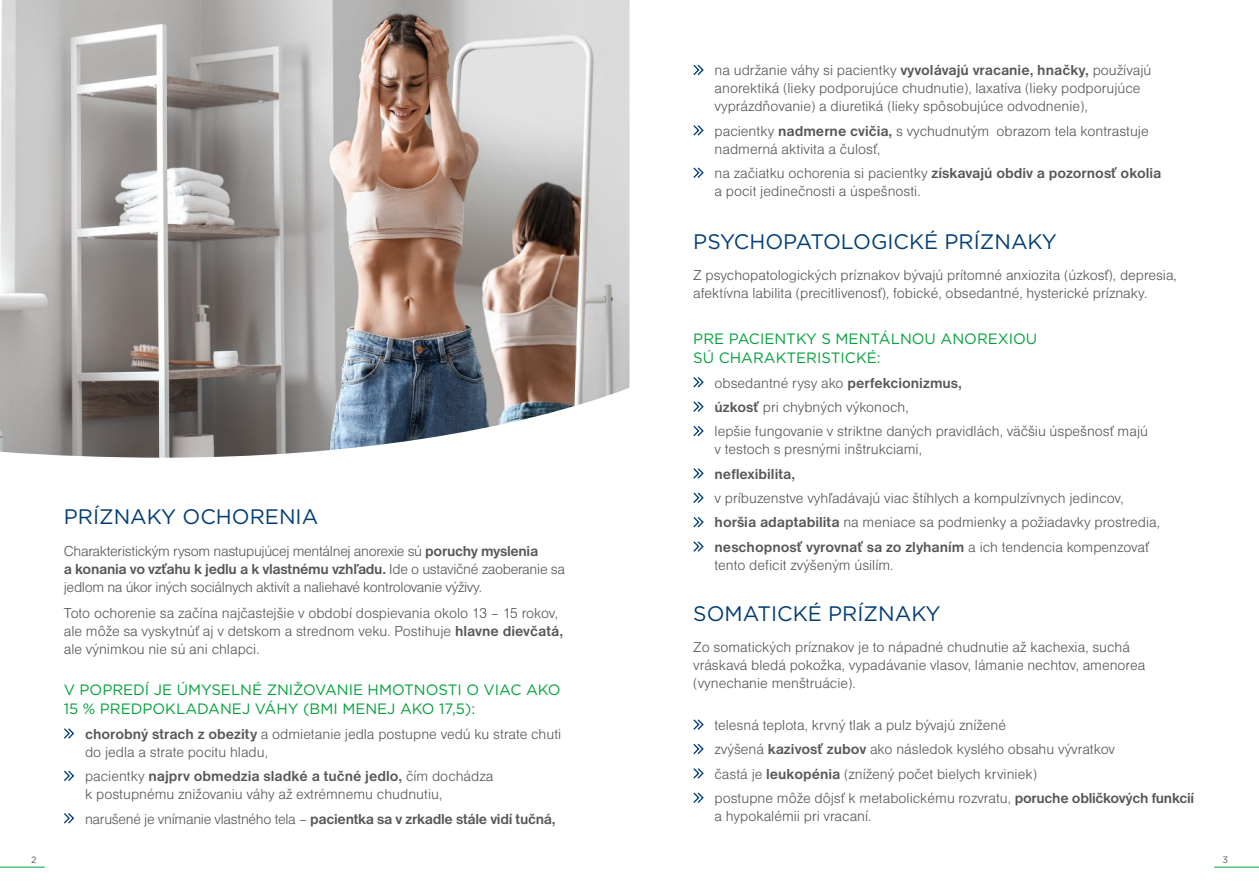
<style>
.page{position:relative;width:1259px;height:893px;background:#fff}
.page>*{position:absolute;margin:0;border:0;box-sizing:border-box;transform-origin:0 0}
.t1{font:21px "Gotham";color:#003e75}
.t2{font:15px/18px "Nimbus Sans DOT Ligh";color:#575756}
.t3{font:700 15px "Nimbus Sans DOT";letter-spacing:-.01em;color:#575756}
.t4{font:15px/26.5px "Nimbus Sans DOT Ligh";letter-spacing:-.02em;color:#575756}
.t5{font:15px/19.8px "Gotham";color:#00a13a}
.t6{font:9.15px "Gotham";color:#575756}
.s1{font-family:"Nimbus Sans DOT";font-weight:700}
.s2{font-family:"Nimbus Sans DOT Ligh";font-weight:400}
</style>
<div class="page">
<hr style="left:0;top:867px;width:45px;height:1px;background:#00a13a">
<hr style="left:1214px;top:867px;width:45px;height:1px;background:#00a13a">
<img style="left:0;top:0;width:629px;height:458px">
<svg style="left:64px;top:728px;width:11px;height:11px"></svg>
<svg style="left:64px;top:770px;width:11px;height:11px"></svg>
<svg style="left:64px;top:813px;width:11px;height:11px"></svg>
<svg style="left:693px;top:64px;width:11px;height:12px"></svg>
<svg style="left:693px;top:125px;width:11px;height:11px"></svg>
<svg style="left:693px;top:167px;width:11px;height:11px"></svg>
<svg style="left:693px;top:377px;width:11px;height:11px"></svg>
<svg style="left:693px;top:401px;width:11px;height:11px"></svg>
<svg style="left:693px;top:425px;width:11px;height:12px"></svg>
<svg style="left:693px;top:468px;width:11px;height:11px"></svg>
<svg style="left:693px;top:492px;width:11px;height:11px"></svg>
<svg style="left:693px;top:517px;width:11px;height:11px"></svg>
<svg style="left:693px;top:541px;width:11px;height:11px"></svg>
<svg style="left:693px;top:719px;width:11px;height:11px"></svg>
<svg style="left:693px;top:743px;width:11px;height:12px"></svg>
<svg style="left:693px;top:768px;width:11px;height:11px"></svg>
<svg style="left:693px;top:792px;width:11px;height:11px"></svg>
<p class="t2" style="left:714px;top:61px;width:438px">na udržanie váhy si pacientky <span class="s1">vyvolávajú vracanie, hnačky,</span> používajú anorektiká (lieky podporujúce chudnutie), laxatíva (lieky podporujúce vyprázdňovanie) a diuretiká (lieky spôsobujúce odvodnenie),</p>
<p class="t2" style="left:714px;top:122px;width:435px">pacientky <span class="s1">nadmerne cvičia,</span> s vychudnutým obrazom tela kontrastuje nadmerná aktivita a čulosť,</p>
<p class="t2" style="left:714px;top:164px;width:448px">na začiatku ochorenia si pacientky <span class="s1">získavajú obdiv a pozornosť okolia </span>a pocit jedinečnosti a úspešnosti.</p>
<h1 class="t1" style="left:693px;top:230px;width:365px">PSYCHOPATOLOGICKÉ PRÍZNAKY</h1>
<h1 class="t1" style="left:64px;top:506px;width:256px">PRÍZNAKY OCHORENIA</h1>
<p class="t4" style="left:64px;top:537px;width:476px">Charakteristickým rysom nastupujúcej mentálnej anorexie sú <span class="s1">poruchy myslenia</span></p>
<p class="t3" style="left:64px;top:563px;width:503px">a konania vo vzťahu k jedlu a k vlastnému vzhľadu. <span class="s2">Ide o ustavičné zaoberanie sa</span></p>
<p class="t4" style="left:64px;top:573px;width:496px">jedlom na úkor iných sociálnych aktivít a naliehavé kontrolovanie výživy.<br>Toto ochorenie sa začína najčastejšie v období dospievania okolo 13 – 15 rokov,</p>
<p class="t2" style="left:64px;top:622px;width:501px">ale môže sa vyskytnúť aj v detskom a strednom veku. Postihuje <span class="s1">hlavne dievčatá, </span>ale výnimkou nie sú ani chlapci.</p>
<p class="t5" style="left:64px;top:679px;width:498px">V POPREDÍ JE ÚMYSELNÉ ZNIŽOVANIE HMOTNOSTI O VIAC AKO<br>15 % PREDPOKLADANEJ VÁHY (BMI MENEJ AKO 17,5):</p>
<p class="t2" style="left:85px;top:725px;width:478px"><span class="s1">chorobný strach z obezity</span> a odmietanie jedla postupne vedú ku strate chuti do jedla a strate pocitu hladu,</p>
<p class="t3" style="left:85px;top:770px;width:410px"><span class="s2">pacientky</span> najprv obmedzia sladké a tučné jedlo, <span class="s2">čím dochádza</span></p>
<p class="t2" style="left:85px;top:785px;width:359px">k postupnému znižovaniu váhy až extrémnemu chudnutiu,</p>
<p class="t3" style="left:85px;top:813px;width:472px"><span class="s2">narušené je vnímanie vlastného tela –</span> pacientka sa v zrkadle stále vidí tučná,</p>
<p class="t2" style="left:693px;top:266px;width:485px">Z psychopatologických príznakov bývajú prítomné anxiozita (úzkosť), depresia, afektívna labilita (precitlivenosť), fobické, obsedantné, hysterické príznaky.</p>
<p class="t5" style="left:693px;top:329px;width:345px">PRE PACIENTKY S MENTÁLNOU ANOREXIOU<br>SÚ CHARAKTERISTICKÉ:</p>
<p class="t2" style="left:714px;top:370px;width:435px;line-height:24.5px">obsedantné rysy ako <span class="s1">perfekcionizmus,<br>úzkosť</span> pri chybných výkonoch,<br>lepšie fungovanie v striktne daných pravidlách, väčšiu úspešnosť majú</p>
<p class="t2" style="left:714px;top:440px;width:209px">v testoch s presnými inštrukciami,</p>
<p class="t3" style="left:714px;top:468px;width:82px">neflexibilita,</p>
<p class="t2" style="left:714px;top:486px;width:447px;line-height:24.5px">v príbuzenstve vyhľadávajú viac štíhlych a kompulzívnych jedincov, <span class="s1">horšia adaptabilita</span> na meniace sa podmienky a požiadavky prostredia,</p>
<p class="t3" style="left:714px;top:541px;width:436px">neschopnosť vyrovnať sa zo zlyhaním <span class="s2">a ich tendencia kompenzovať</span></p>
<p class="t2" style="left:714px;top:556px;width:180px">tento deficit zvýšeným úsilím.</p>
<h1 class="t1" style="left:693px;top:602px;width:249px">SOMATICKÉ PRÍZNAKY</h1>
<p class="t2" style="left:693px;top:638px;width:453px">Zo somatických príznakov je to nápadné chudnutie až kachexia, suchá vráskavá bledá pokožka, vypadávanie vlasov, lámanie nechtov, amenorea (vynechanie menštruácie).</p>
<p class="t2" style="left:714px;top:712px;width:481px;line-height:24.5px">telesná teplota, krvný tlak a pulz bývajú znížené<br>zvýšená <span class="s1">kazivosť zubov</span> ako následok kyslého obsahu vývratkov<br>častá je <span class="s1">leukopénia</span> (znížený počet bielych krviniek)<br>postupne môže dôjsť k metabolickému rozvratu, <span class="s1">poruche obličkových funkcií</span></p>
<p class="t2" style="left:714px;top:807px;width:158px">a hypokalémii pri vracaní.</p>
<p class="t6" style="left:31px;top:854px;width:7px">2</p>
<p class="t6" style="left:1222px;top:854px;width:7px">3</p>
</div>
